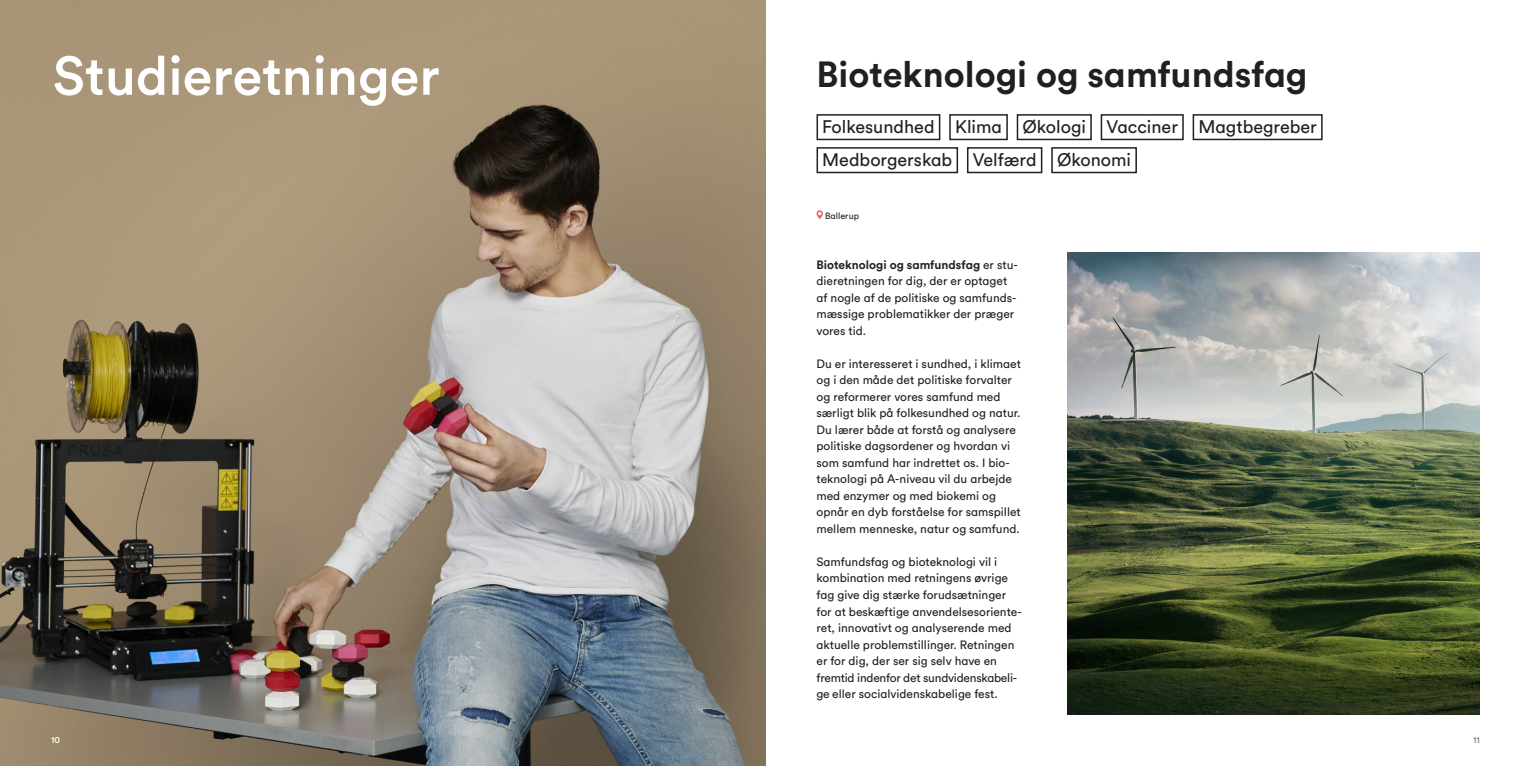
<style>
.page{position:relative;width:1531px;height:766px;background:#fff}
.page>*{position:absolute;margin:0;border:0;box-sizing:border-box;transform-origin:0 0}
.Overskrift_24_28pt{font:500 54px "Circular Pro";color:#fff}
.Overskrift_24_28pt-2{font:700 36px "Circular Pro";color:#231f20}
.TAGS{font:18px "Circular Pro";color:#231f20}
.Brødtekst_8_11_pt{font:12px/16.5px "Circular Pro";color:#231f20}
._6_9{font:9px "Circular Pro";color:#231f20}
.Brødtekst_8_11_pt-2{font:500 9px "Circular Pro";color:#fff}
.t1{font:500 9px "Circular Pro";color:#808285}
.s1{font-weight:700}
</style>
<div class="page">
<img style="left:0;top:0;width:765px;height:765px">
<div style="left:816px;top:114px;width:124px;height:26px;border:2px solid #231f20"></div>
<div style="left:949px;top:114px;width:59px;height:26px;border:2px solid #231f20"></div>
<div style="left:1017px;top:114px;width:75px;height:26px;border:2px solid #231f20"></div>
<div style="left:1100px;top:114px;width:84px;height:26px;border:2px solid #231f20"></div>
<div style="left:1192px;top:114px;width:130px;height:26px;border:2px solid #231f20"></div>
<div style="left:816px;top:147px;width:142px;height:26px;border:2px solid #231f20"></div>
<div style="left:967px;top:147px;width:75px;height:26px;border:2px solid #231f20"></div>
<div style="left:1051px;top:147px;width:86px;height:26px;border:2px solid #231f20"></div>
<svg style="left:816px;top:210px;width:7px;height:9px"></svg>
<img style="left:1067px;top:252px;width:413px;height:462px">
<p class="Overskrift_24_28pt" style="left:53px;top:39px;width:389px">Studieretninger</p>
<p class="Overskrift_24_28pt-2" style="left:816px;top:50px;width:492px">Bioteknologi og samfundsfag</p>
<p class="TAGS" style="left:822px;top:114px;width:114px">Folkesundhed</p>
<p class="TAGS" style="left:955px;top:114px;width:49px">Klima</p>
<p class="TAGS" style="left:1022px;top:114px;width:65px">Økologi</p>
<p class="TAGS" style="left:1106px;top:114px;width:73px">Vacciner</p>
<p class="TAGS" style="left:1198px;top:114px;width:120px">Magtbegreber</p>
<p class="TAGS" style="left:822px;top:147px;width:132px">Medborgerskab</p>
<p class="TAGS" style="left:973px;top:147px;width:65px">Velfærd</p>
<p class="TAGS" style="left:1057px;top:147px;width:76px">Økonomi</p>
<p class="_6_9" style="left:825px;top:210px;width:35px">Ballerup</p>
<p class="Brødtekst_8_11_pt" style="left:816px;top:256px;width:203px"><span class="s1">Bioteknologi og samfundsfag</span> er stu&shy;dieretningen for dig, der er optaget af nogle af de politiske og samfunds&shy;mæssige problematikker der præger vores tid.</p>
<p class="Brødtekst_8_11_pt" style="left:816px;top:355px;width:206px">Du er interesseret i sundhed, i klimaet og i den måde det politiske forvalter og reformerer vores samfund med særligt blik på folkesundhed og natur.<br>Du lærer både at forstå og analysere politiske dagsordener og hvordan vi som samfund har indrettet os. I bio&shy;teknologi på A-niveau vil du arbejde med enzymer og med biokemi og opnår en dyb forståelse for samspillet mellem menneske, natur og samfund.</p>
<p class="Brødtekst_8_11_pt" style="left:816px;top:553px;width:207px">Samfundsfag og bioteknologi vil i kombination med retningens øvrige fag give dig stærke forudsætninger for at beskæftige anvendelsesoriente&shy;ret, innovativt og analyserende med aktuelle problemstillinger. Retningen er for dig, der ser sig selv have en fremtid indenfor det sundvidenskabeli&shy;ge eller socialvidenskabelige fest.</p>
<p class="Brødtekst_8_11_pt-2" style="left:51px;top:733px;width:11px">10</p>
<p class="t1" style="left:1473px;top:733px;width:8px">11</p>
</div>
